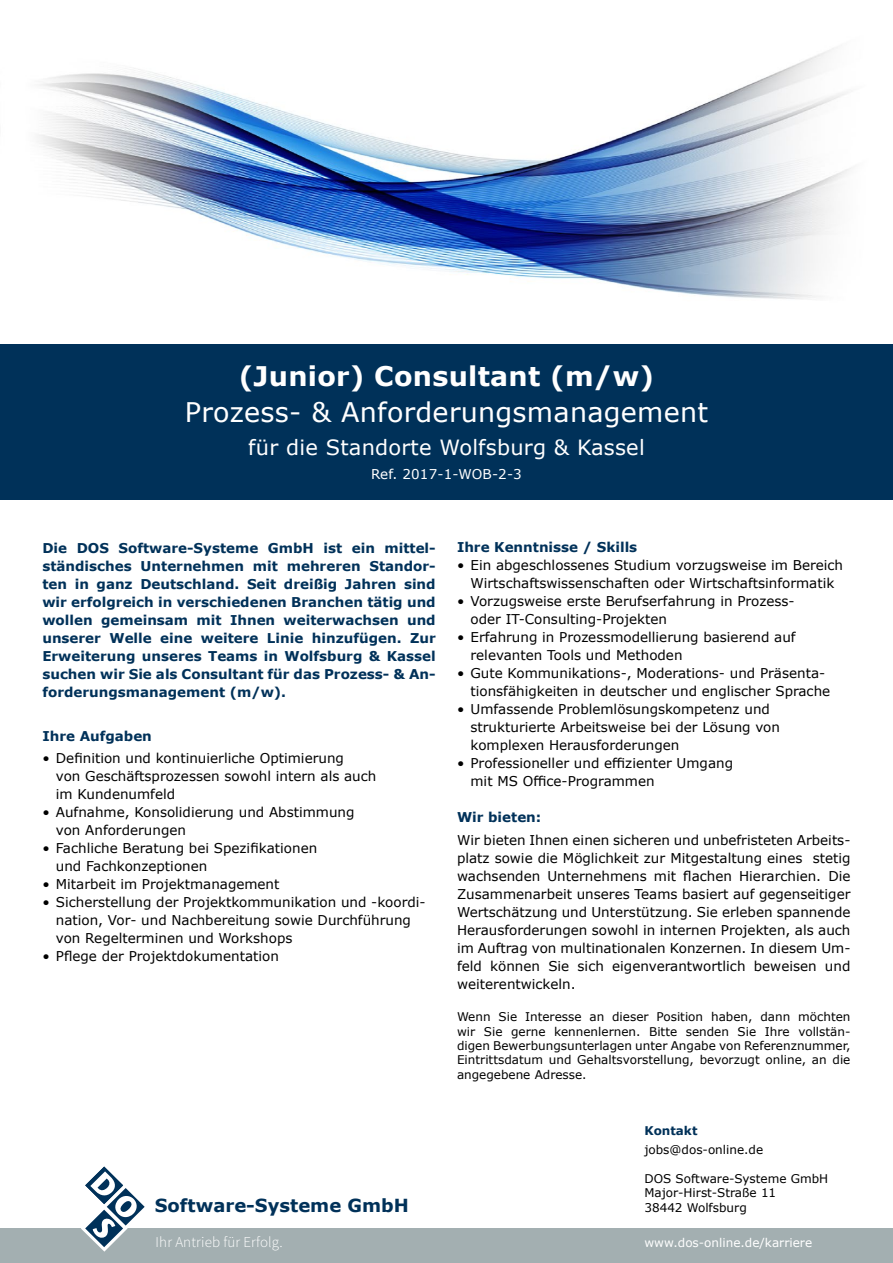
<style>
.page{position:relative;width:893px;height:1263px;background:#fff}
.page>*{position:absolute;margin:0;border:0;box-sizing:border-box;transform-origin:0 0}
.t1{font:27px "Verdana";letter-spacing:.01em;color:#fff}
.t2{font:700 27px "Verdana";letter-spacing:.01em;color:#fff}
.t3{font:21px "Verdana";letter-spacing:.01em;color:#fff}
.t4{font:700 18px "Verdana";color:#003159}
.t5{font:300 15px "Source Sans Pro";letter-spacing:.01em;color:#fff}
.t6{font:13.5px/18px "Verdana";color:#000}
.t7{font:700 13.5px/18px "Verdana";color:#003159;text-align:justify}
.t8{font:13.5px "Verdana";letter-spacing:.01em;color:#fff}
.t9{font:12px/14.4px "Verdana";color:#000}
.t10{font:12px "Verdana";color:#fff}
.t11{font:700 12px "Verdana";color:#003159}
</style>
<div class="page">
<div style="left:0;top:1228px;width:893px;height:35px;background:#a3afb1"></div>
<svg style="left:81px;top:1166px;width:64px;height:85px"></svg>
<img style="left:38px;top:48px;width:813px;height:251px">
<div style="left:0;top:344px;width:893px;height:156px;background:#003159"></div>
<h1 class="t2" style="left:239px;top:357px;width:417px">(Junior) Consultant (m/w)</h1>
<h1 class="t1" style="left:185px;top:393px;width:525px">Prozess- &amp; Anforderungsmanagement</h1>
<h2 class="t3" style="left:248px;top:432px;width:398px">für die Standorte Wolfsburg &amp; Kassel</h2>
<p class="t8" style="left:371px;top:465px;width:152px">Ref. 2017-1-WOB-2-3</p>
<p class="t7" style="left:42px;top:538px;width:395px">Die DOS Software-Systeme GmbH ist ein mittel&shy;ständisches Unternehmen mit mehreren Standor&shy;ten in ganz Deutschland. Seit dreißig Jahren sind wir erfolgreich in verschiedenen Branchen tätig und wollen gemeinsam mit Ihnen weiterwachsen und unserer Welle eine weitere Linie hinzufügen. Zur Erweiterung unseres Teams in Wolfsburg &amp; Kassel suchen wir Sie als Consultant für das Prozess- &amp; An&shy;forderungsmanagement (m/w).</p>
<p class="t7" style="left:42px;top:727px;width:111px">Ihre Aufgaben</p>
<p class="t6" style="left:56px;top:749px;width:322px;text-indent:-14px">• Definition und kontinuierliche Optimierung<br>von Geschäftsprozessen sowohl intern als auch im Kundenumfeld</p>
<p class="t6" style="left:56px;top:803px;width:300px;text-indent:-14px">• Aufnahme, Konsolidierung und Abstimmung von Anforderungen</p>
<p class="t6" style="left:56px;top:839px;width:263px;text-indent:-14px">• Fachliche Beratung bei Spezifikationen und Fachkonzeptionen</p>
<p class="t6" style="left:42px;top:875px;width:239px">• Mitarbeit im Projektmanagement</p>
<p class="t6" style="left:56px;top:893px;width:371px;text-indent:-14px">• Sicherstellung der Projektkommunikation und -koordi&shy;nation, Vor- und Nachbereitung sowie Durchführung von Regelterminen und Workshops</p>
<p class="t6" style="left:42px;top:947px;width:238px">• Pflege der Projektdokumentation</p>
<p class="t7" style="left:457px;top:538px;width:182px">Ihre Kenntnisse / Skills</p>
<p class="t6" style="left:457px;top:556px;width:388px;text-align:center">• Ein abgeschlossenes Studium vorzugsweise im Bereich<br>Wirtschaftswissenschaften oder Wirtschaftsinformatik</p>
<p class="t6" style="left:470px;top:592px;width:326px;text-indent:-14px">• Vorzugsweise erste Berufserfahrung in Prozess&shy;oder IT-Consulting-Projekten</p>
<p class="t6" style="left:470px;top:628px;width:327px;text-indent:-14px">• Erfahrung in Prozessmodellierung basierend auf relevanten Tools und Methoden</p>
<p class="t6" style="left:470px;top:664px;width:361px;text-indent:-14px">• Gute Kommunikations-, Moderations- und Präsenta&shy;tionsfähigkeiten in deutscher und englischer Sprache</p>
<p class="t6" style="left:470px;top:700px;width:311px;text-indent:-14px">• Umfassende Problemlösungskompetenz und strukturierte Arbeitsweise bei der Lösung von komplexen Herausforderungen</p>
<p class="t6" style="left:470px;top:754px;width:264px;text-indent:-14px">• Professioneller und effizienter Umgang mit MS Office-Programmen</p>
<p class="t7" style="left:457px;top:808px;width:86px">Wir bieten:</p>
<p class="t6" style="left:457px;top:830px;width:395px;text-align:justify">Wir bieten Ihnen einen sicheren und unbefristeten Arbeits&shy;platz sowie die Möglichkeit zur Mitgestaltung eines stetig wachsenden Unternehmens mit flachen Hierarchien. Die Zusammenarbeit unseres Teams basiert auf gegenseitiger Wertschätzung und Unterstützung. Sie erleben spannende Herausforderungen sowohl in internen Projekten, als auch im Auftrag von multinationalen Konzernen. In diesem Um&shy;feld können Sie sich eigenverantwortlich beweisen und weiterentwickeln.</p>
<p class="t9" style="left:457px;top:1009px;width:395px;text-align:justify">Wenn Sie Interesse an dieser Position haben, dann möchten wir Sie gerne kennenlernen. Bitte senden Sie Ihre vollstän&shy;digen Bewerbungsunterlagen unter Angabe von Referenznummer, Eintrittsdatum und Gehaltsvorstellung, bevorzugt online, an die angegebene Adresse.</p>
<p class="t11" style="left:644px;top:1122px;width:55px">Kontakt</p>
<p class="t9" style="left:644px;top:1142px;width:120px">jobs@dos-online.de</p>
<p class="t9" style="left:644px;top:1171px;width:185px">DOS Software-Systeme GmbH<br>Major-Hirst-Straße 11</p>
<h3 class="t4" style="left:155px;top:1192px;width:255px">Software-Systeme GmbH</h3>
<p class="t9" style="left:644px;top:1200px;width:104px">38442 Wolfsburg</p>
<p class="t5" style="left:156px;top:1233px;width:129px">Ihr Antrieb für Erfolg.</p>
<p class="t10" style="left:644px;top:1234px;width:169px">www.dos-online.de/karriere</p>
</div>
